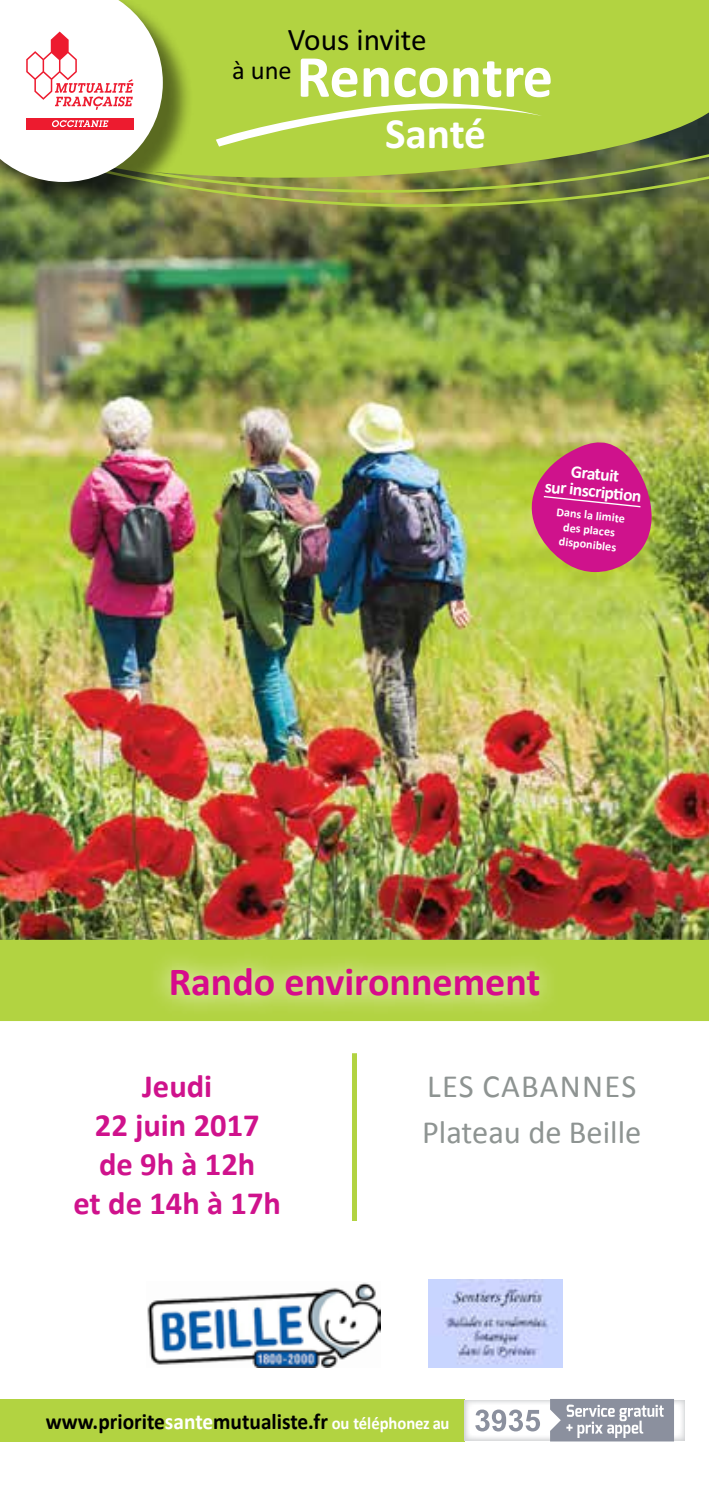
<style>
.page{position:relative;width:709px;height:1489px;background:#fff}
.page>*{position:absolute;margin:0;border:0;box-sizing:border-box;transform-origin:0 0}
.t1{font:700 60.25px "Calibri";color:#fff}
.t2{font:700 43.25px "Calibri";letter-spacing:-.005em;color:#fff}
.t3{font:700 40px "Calibri";color:#d70b8c}
.t4{font:700 32.5px/39px "Calibri";color:#cf128c;text-align:center}
.t5{font:32.5px/46px "Calibri";letter-spacing:.015em;color:#8e9492}
.t6{font:31.25px "Calibri";color:#000}
.t7{font:26.5px "Calibri";color:#000}
.t8{font:700 22.5px "Calibri";color:#000;scale:.95 1}
.t9{font:700 17.5px/17.5px "Calibri";color:#fff;text-align:center}
.t10{font:700 12.25px/14.5px "Calibri";color:#fff;text-align:center}
.s1{color:#fff}
.s2{font-size:17.5px;color:#fff}
</style>
<div class="page">
<img style="left:0;top:207px;width:709px;height:732px">
<div style="left:194px;top:0;width:515px;height:132px;background:#b2d341"></div>
<svg style="left:216px;top:94px;width:326px;height:38px"></svg>
<svg style="left:194px;top:132px;width:515px;height:3px;fill:#b2d341"></svg>
<svg style="left:194px;top:135px;width:515px;height:72px"></svg>
<div style="left:0;top:0;width:194px;height:213px;background:#000;opacity:.5"></div>
<svg style="left:0;top:0;width:163px;height:182px"></svg>
<div style="left:352px;top:1053px;width:5px;height:167px;background:#b2d341"></div>
<div style="left:0;top:939px;width:709px;height:81px;background:#b2d341"></div>
<svg style="left:148px;top:947px;width:412px;height:72px"></svg>
<div style="left:0;top:1398px;width:464px;height:43px;background:#b2d341"></div>
<img style="left:464px;top:1399px;width:220px;height:41px">
<svg style="left:475px;top:1409px;width:65px;height:22px"></svg>
<svg style="left:550px;top:1399px;width:124px;height:42px"></svg>
<svg style="left:528px;top:441px;width:124px;height:131px"></svg>
<img style="left:429px;top:1279px;width:133px;height:88px">
<img style="left:147px;top:1282px;width:233px;height:85px">
<h3 class="t6" style="left:288px;top:20px;width:140px">Vous invite</h3>
<p class="t7" style="left:232px;top:53px;width:61px">à une</p>
<h2 class="t2" style="left:385px;top:106px;width:102px">Santé</h2>
<h1 class="t1" style="left:296px;top:38px;width:258px">Rencontre</h1>
<p class="t9" style="left:547px;top:460px;width:99px;rotate:6deg">Gratuit<br>sur inscripti on</p>
<p class="t10" style="left:557px;top:504px;width:70px;rotate:6deg">Dans la limite des places disponibles</p>
<h3 class="t3" style="left:169px;top:956px;width:373px">Rando environnement</h3>
<h3 class="t4" style="left:73px;top:1066px;width:209px">Jeudi<br>22 juin 2017<br>de 9h à 12h<br>et de 14h à 17h</h3>
<h3 class="t5" style="left:422px;top:1063px;width:221px">Les cabannes<br>Plateau de Beille</h3>
<p class="t8" style="left:46px;top:1406px;width:426px">www.priorite<span class="s1">sante</span>mutualiste.fr <span class="s2">ou téléphonez au</span></p>
</div>
